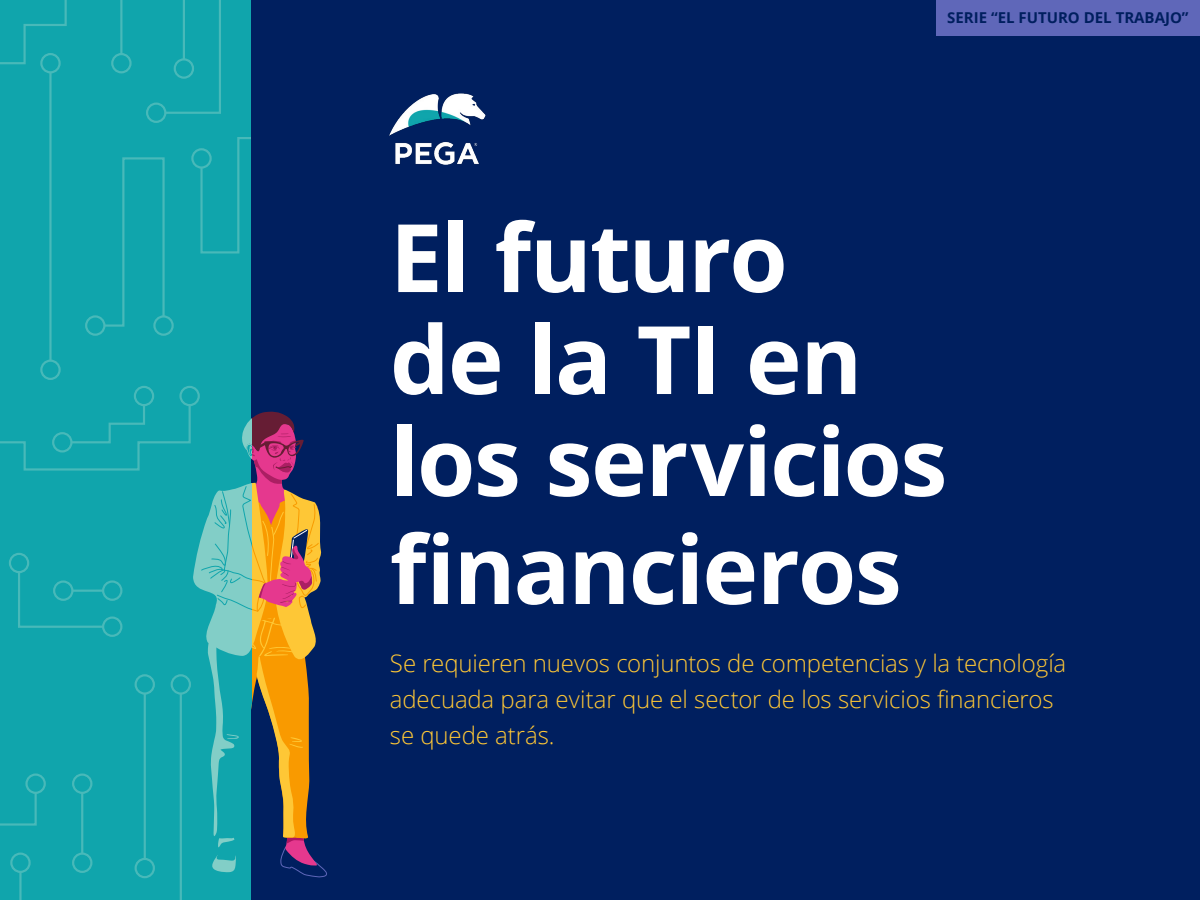
<style>
.page{position:relative;width:1200px;height:900px;background:#fff}
.page>*{position:absolute;margin:0;border:0;box-sizing:border-box;transform-origin:0 0}
.t1{font:700 94.5px/103.9px "Open Sans";letter-spacing:-.02em;color:#fff}
.t2{font:300 24px/36px "Open Sans";letter-spacing:-.005em;color:#ffc836}
.t3{font:700 15px "Open Sans";color:#001f5f}
</style>
<div class="page">
<div style="left:0;top:0;width:251px;height:900px;background:#10a5ac"></div>
<div style="left:111px;top:53px;width:21px;height:20px;border:2px solid #82cec7;border-radius:50%"></div>
<hr style="left:120px;top:0;width:2px;height:54px;background:#82cec7">
<div style="left:191px;top:148px;width:21px;height:21px;border:2px solid #82cec7;border-radius:50%"></div>
<div style="left:153px;top:315px;width:21px;height:21px;border:2px solid #82cec7;border-radius:50%"></div>
<div style="left:85px;top:315px;width:20px;height:21px;border:2px solid #82cec7;border-radius:50%"></div>
<svg style="left:199px;top:137px;width:52px;height:117px"></svg>
<svg style="left:102px;top:157px;width:64px;height:171px"></svg>
<div style="left:40px;top:360px;width:21px;height:20px;border:2px solid #82cec7;border-radius:50%"></div>
<div style="left:40px;top:53px;width:21px;height:20px;border:2px solid #82cec7;border-radius:50%"></div>
<hr style="left:49px;top:72px;width:3px;height:289px;background:#82cec7">
<div style="left:179px;top:386px;width:21px;height:20px;border:2px solid #82cec7;border-radius:50%"></div>
<div style="left:134px;top:386px;width:20px;height:20px;border:2px solid #82cec7;border-radius:50%"></div>
<div style="left:146px;top:103px;width:20px;height:20px;border:2px solid #82cec7;border-radius:50%"></div>
<svg style="left:163px;top:0;width:58px;height:115px"></svg>
<svg style="left:0;top:0;width:67px;height:65px"></svg>
<div style="left:251px;top:0;width:949px;height:900px;background:#001f5f"></div>
<svg style="left:0;top:403px;width:327px;height:497px"></svg>
<div style="left:937px;top:0;width:263px;height:36px;background:#5f67b9"></div>
<img style="left:389px;top:93px;width:97px;height:72px">
<p class="t3" style="left:947px;top:7px;width:243px">SERIE “EL FUTURO DEL TRABAJO”</p>
<h1 class="t1" style="left:390px;top:203px;width:559px">El futuro<br>de la TI en los servicios financieros</h1>
<p class="t2" style="left:390px;top:644px;width:678px">Se requieren nuevos conjuntos de competencias y la tecnología adecuada para evitar que el sector de los servicios financieros se quede atrás.</p>
</div>
